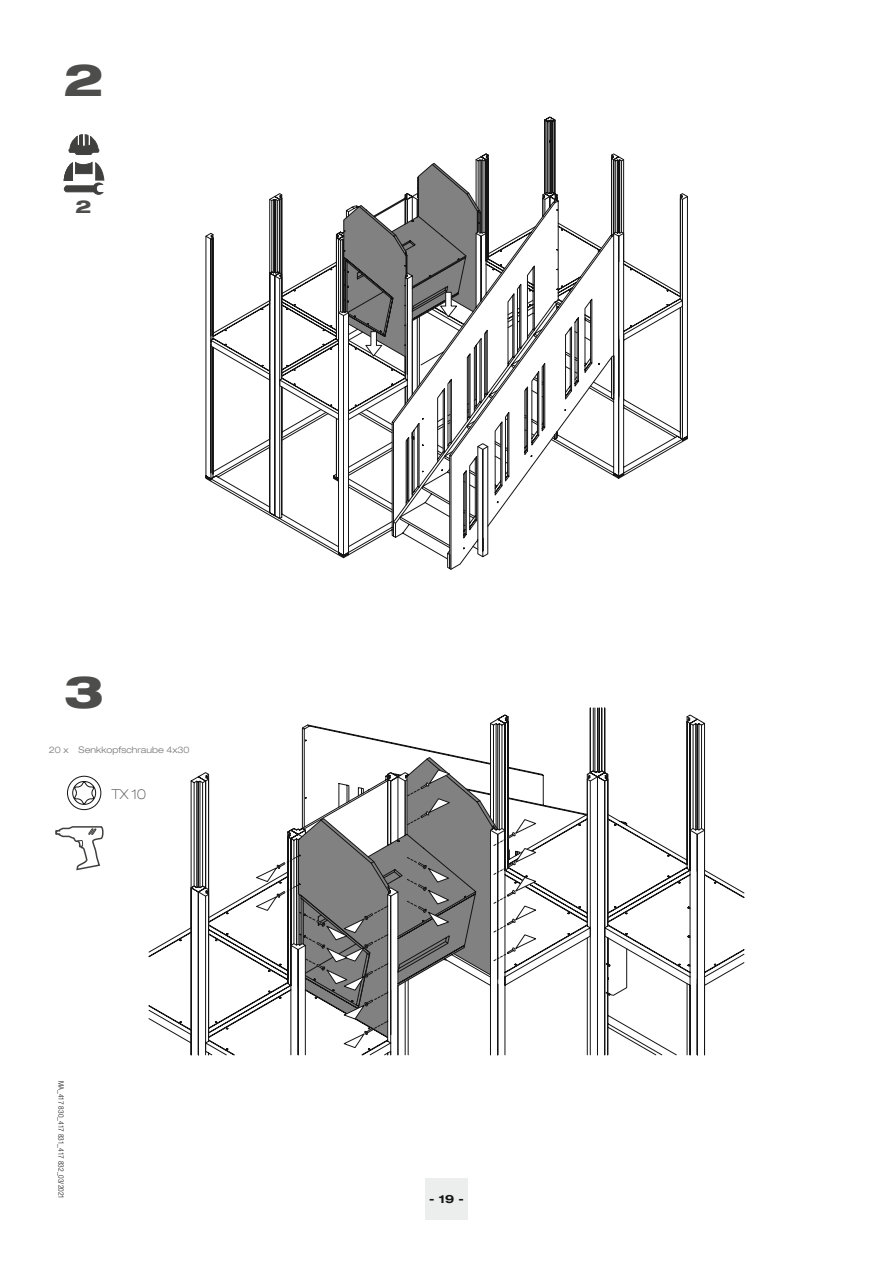
<style>
.page{position:relative;width:893px;height:1263px;background:#fff}
.page>*{position:absolute;margin:0;border:0;box-sizing:border-box;transform-origin:0 0}
.t1{font:800 expanded 45px "Helvetica Neue LT Com";color:#4d4d4c}
.Überschrift_4{font:800 expanded 18px "Helvetica Neue LT Com";color:#4d4d4c}
.Überschrift_4-2{font:100 expanded 13.5px "Helvetica Neue LT Com";color:#4d4d4c}
.t2{font:700 expanded 11.25px "Helvetica Neue LT Com";color:#131413}
.t3{font:300 expanded 9px "Helvetica Neue LT Com";color:#757574}
.t4{font:300 condensed 7.5px "Helvetica Neue LT Com";color:#131413}
</style>
<div class="page">
<div style="left:425px;top:1178px;width:43px;height:42px;background:#eceded"></div>
<svg style="left:475px;top:154px;width:213px;height:288px"></svg>
<svg style="left:614px;top:164px;width:69px;height:312px"></svg>
<svg style="left:287px;top:163px;width:327px;height:407px"></svg>
<svg style="left:210px;top:193px;width:414px;height:333px"></svg>
<svg style="left:55px;top:826px;width:49px;height:45px"></svg>
<svg style="left:67px;top:776px;width:34px;height:34px"></svg>
<svg style="left:344px;top:163px;width:137px;height:194px"></svg>
<svg style="left:63px;top:135px;width:42px;height:60px"></svg>
<svg style="left:301px;top:716px;width:443px;height:339px"></svg>
<svg style="left:179px;top:757px;width:526px;height:298px"></svg>
<svg style="left:191px;top:855px;width:200px;height:200px"></svg>
<svg style="left:406px;top:769px;width:132px;height:206px"></svg>
<p class="t1" style="left:64px;top:51px;width:41px">2</p>
<p class="Überschrift_4" style="left:75px;top:195px;width:17px">2</p>
<p class="t1" style="left:64px;top:663px;width:41px">3</p>
<p class="t3" style="left:49px;top:744px;width:21px">20 x</p>
<p class="t3" style="left:79px;top:744px;width:112px">Senkkopfschraube 4x30</p>
<p class="Überschrift_4-2" style="left:112px;top:786px;width:36px">TX 10</p>
<p class="t4" style="left:65px;top:1081px;width:119px;rotate:90deg">MA_417 830_417 831_417 832_03/2021</p>
<h3 class="t2" style="left:429px;top:1191px;width:36px">- 19 -</h3>
</div>
